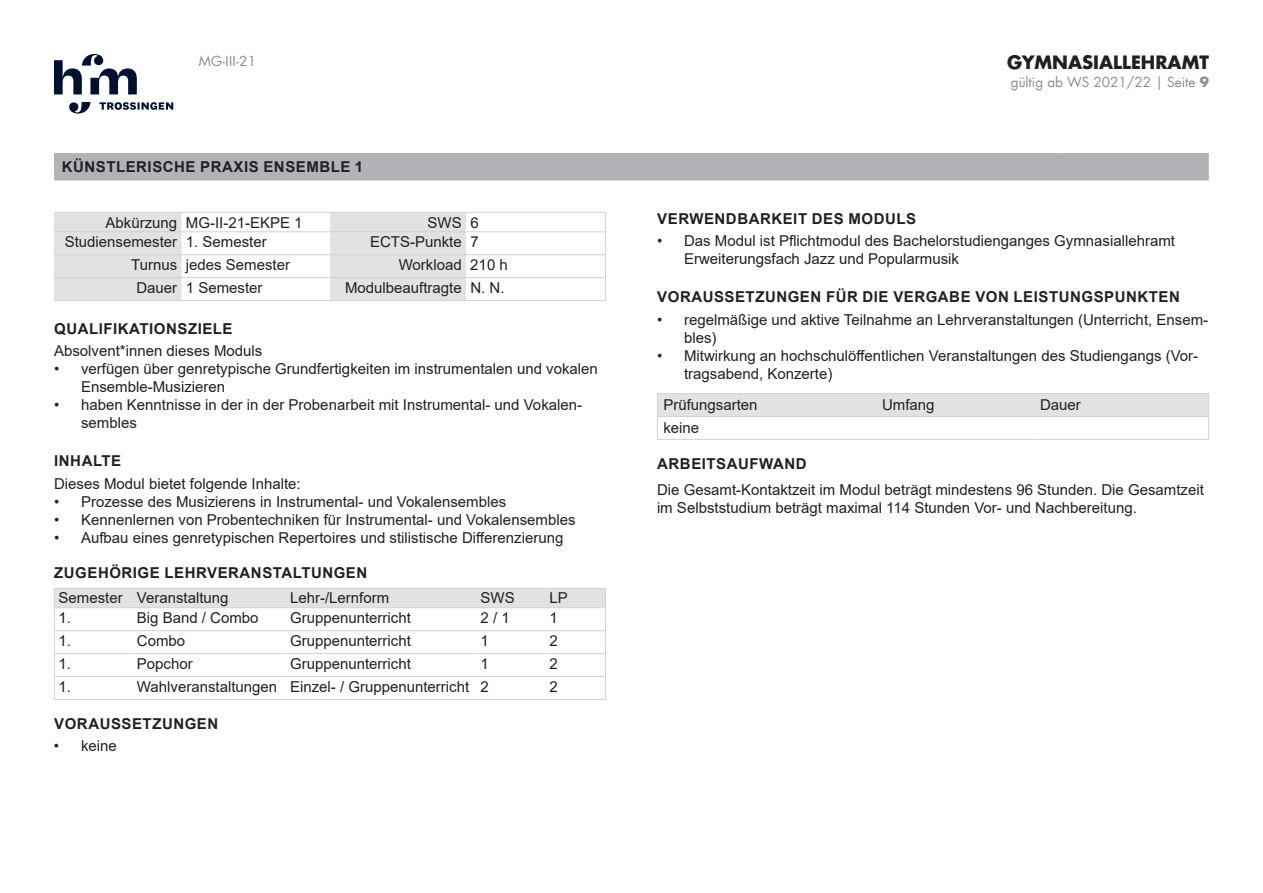
<style>
.page{position:relative;width:1263px;height:893px;background:#fff}
.page>*{position:absolute;margin:0;border:0;box-sizing:border-box;transform-origin:0 0}
.t1{font:700 18px "Futura Com";color:#231f20}
.t2{font:15px/18px "Arial";color:#231f20}
.t3{font:700 15px "Arial";letter-spacing:.035em;color:#231f20}
.t4{font:13.5px "Futura Com";color:#8a8c8f}
.s1{font-weight:700}
</style>
<div class="page">
<svg style="left:54px;top:54px;width:119px;height:60px"></svg>
<div style="left:57px;top:156px;width:1152px;height:21px;background:#b2b3b7"></div>
<hr style="left:54px;top:153px;width:1005px;height:3px;background:#b2b3b7">
<hr style="left:54px;top:156px;width:3px;height:21px;background:#b2b3b7">
<hr style="left:1059px;top:153px;width:150px;height:3px;background:#b2b3b7">
<hr style="left:54px;top:177px;width:1005px;height:3px;background:#b2b3b7">
<hr style="left:1059px;top:177px;width:150px;height:3px;background:#b2b3b7">
<svg style="left:54px;top:213px;width:412px;height:87px"></svg>
<hr style="left:54px;top:212px;width:128px;height:1px;background:#d1d2d4">
<hr style="left:182px;top:212px;width:148px;height:1px;background:#d1d2d4">
<hr style="left:330px;top:212px;width:136px;height:1px;background:#d1d2d4">
<hr style="left:466px;top:212px;width:140px;height:1px;background:#d1d2d4">
<hr style="left:54px;top:231px;width:128px;height:1px;background:#d1d2d4">
<hr style="left:182px;top:231px;width:148px;height:1px;background:#d1d2d4">
<hr style="left:330px;top:231px;width:136px;height:1px;background:#d1d2d4">
<hr style="left:466px;top:231px;width:140px;height:1px;background:#d1d2d4">
<hr style="left:54px;top:254px;width:128px;height:1px;background:#d1d2d4">
<hr style="left:182px;top:254px;width:148px;height:1px;background:#d1d2d4">
<hr style="left:330px;top:254px;width:136px;height:1px;background:#d1d2d4">
<hr style="left:466px;top:254px;width:140px;height:1px;background:#d1d2d4">
<hr style="left:54px;top:277px;width:128px;height:1px;background:#d1d2d4">
<hr style="left:182px;top:277px;width:148px;height:1px;background:#d1d2d4">
<hr style="left:330px;top:277px;width:136px;height:1px;background:#d1d2d4">
<hr style="left:466px;top:277px;width:140px;height:1px;background:#d1d2d4">
<hr style="left:54px;top:300px;width:128px;height:1px;background:#d1d2d4">
<hr style="left:182px;top:300px;width:148px;height:1px;background:#d1d2d4">
<hr style="left:330px;top:300px;width:136px;height:1px;background:#d1d2d4">
<hr style="left:466px;top:300px;width:140px;height:1px;background:#d1d2d4">
<svg style="left:605px;top:213px;width:1px;height:87px"></svg>
<hr style="left:54px;top:699px;width:79px;height:1px;background:#d1d2d4">
<hr style="left:133px;top:699px;width:153px;height:1px;background:#d1d2d4">
<hr style="left:286px;top:699px;width:190px;height:1px;background:#d1d2d4">
<hr style="left:476px;top:699px;width:69px;height:1px;background:#d1d2d4">
<hr style="left:545px;top:699px;width:61px;height:1px;background:#d1d2d4">
<svg style="left:54px;top:589px;width:552px;height:110px"></svg>
<hr style="left:54px;top:588px;width:79px;height:1px;background:#d1d2d4">
<hr style="left:133px;top:588px;width:153px;height:1px;background:#d1d2d4">
<hr style="left:286px;top:588px;width:190px;height:1px;background:#d1d2d4">
<hr style="left:476px;top:588px;width:69px;height:1px;background:#d1d2d4">
<hr style="left:545px;top:588px;width:61px;height:1px;background:#d1d2d4">
<hr style="left:54px;top:607px;width:79px;height:1px;background:#d1d2d4">
<hr style="left:133px;top:607px;width:153px;height:1px;background:#d1d2d4">
<hr style="left:286px;top:607px;width:190px;height:1px;background:#d1d2d4">
<hr style="left:476px;top:607px;width:69px;height:1px;background:#d1d2d4">
<hr style="left:545px;top:607px;width:61px;height:1px;background:#d1d2d4">
<hr style="left:54px;top:630px;width:79px;height:1px;background:#d1d2d4">
<hr style="left:133px;top:630px;width:153px;height:1px;background:#d1d2d4">
<hr style="left:286px;top:630px;width:190px;height:1px;background:#d1d2d4">
<hr style="left:476px;top:630px;width:69px;height:1px;background:#d1d2d4">
<hr style="left:657px;top:393px;width:219px;height:1px;background:#d1d2d4">
<hr style="left:876px;top:393px;width:158px;height:1px;background:#d1d2d4">
<hr style="left:1034px;top:393px;width:175px;height:1px;background:#d1d2d4">
<hr style="left:657px;top:439px;width:219px;height:1px;background:#d1d2d4">
<hr style="left:876px;top:439px;width:158px;height:1px;background:#d1d2d4">
<hr style="left:1034px;top:439px;width:175px;height:1px;background:#d1d2d4">
<svg style="left:657px;top:394px;width:552px;height:45px"></svg>
<p class="t4" style="left:199px;top:52px;width:59px">MG-III-21</p>
<p class="t3" style="left:62px;top:156px;width:303px">KÜNSTLERISCHE PRAXIS ENSEMBLE 1</p>
<p class="t2" style="left:106px;top:213px;width:198px">Abkürzung MG-II-21-EKPE 1</p>
<p class="t2" style="left:428px;top:213px;width:53px">SWS 6</p>
<p class="t2" style="left:65px;top:233px;width:203px">Studiensemester 1. Semester</p>
<p class="t2" style="left:370px;top:233px;width:110px">ECTS-Punkte 7</p>
<p class="t2" style="left:131px;top:255px;width:160px">Turnus jedes Semester</p>
<p class="t2" style="left:399px;top:255px;width:111px">Workload 210 h</p>
<p class="t2" style="left:136px;top:278px;width:128px">Dauer 1 Semester</p>
<p class="t2" style="left:345px;top:278px;width:161px">Modulbeauftragte N. N.</p>
<p class="t3" style="left:54px;top:318px;width:180px">QUALIFIKATIONSZIELE</p>
<p class="t2" style="left:54px;top:341px;width:210px">Absolvent*innen dieses Moduls</p>
<p class="t2" style="left:81px;top:359px;width:518px;text-indent:-27px">• verfügen über genretypische Grundfertigkeiten im instrumentalen und vokalen<br>Ensemble-Musizieren</p>
<p class="t2" style="left:81px;top:395px;width:503px;text-indent:-27px">• haben Kenntnisse in der in der Probenarbeit mit Instrumental- und Vokalen&shy;sembles</p>
<p class="t3" style="left:54px;top:451px;width:69px">INHALTE</p>
<p class="t2" style="left:54px;top:474px;width:248px">Dieses Modul bietet folgende Inhalte:</p>
<p class="t2" style="left:54px;top:492px;width:454px">• Prozesse des Musizierens in Instrumental- und Vokalensembles</p>
<p class="t2" style="left:54px;top:510px;width:523px">• Kennenlernen von Probentechniken für Instrumental- und Vokalensembles</p>
<p class="t2" style="left:54px;top:528px;width:511px">• Aufbau eines genretypischen Repertoires und stilistische Differenzierung</p>
<p class="t3" style="left:54px;top:562px;width:315px">ZUGEHÖRIGE LEHRVERANSTALTUNGEN</p>
<p class="t2" style="left:59px;top:589px;width:172px">Semester Veranstaltung</p>
<p class="t2" style="left:290px;top:589px;width:101px">Lehr-/Lernform</p>
<p class="t2" style="left:480px;top:589px;width:36px">SWS</p>
<p class="t2" style="left:550px;top:589px;width:20px">LP</p>
<p class="t2" style="left:59px;top:608px;width:14px">1.</p>
<p class="t2" style="left:137px;top:608px;width:123px">Big Band / Combo</p>
<p class="t2" style="left:290px;top:608px;width:122px">Gruppenunterricht</p>
<p class="t2" style="left:480px;top:608px;width:31px">2 / 1</p>
<p class="t2" style="left:550px;top:608px;width:10px">1</p>
<p class="t2" style="left:59px;top:631px;width:14px">1.</p>
<p class="t2" style="left:137px;top:631px;width:50px">Combo</p>
<p class="t2" style="left:290px;top:631px;width:122px">Gruppenunterricht</p>
<p class="t2" style="left:480px;top:631px;width:10px">1</p>
<p class="t2" style="left:550px;top:631px;width:10px">2</p>
<p class="t2" style="left:59px;top:654px;width:14px">1.</p>
<p class="t2" style="left:137px;top:654px;width:57px">Popchor</p>
<p class="t2" style="left:290px;top:654px;width:122px">Gruppenunterricht</p>
<p class="t2" style="left:480px;top:654px;width:10px">1</p>
<p class="t2" style="left:550px;top:654px;width:10px">2</p>
<p class="t2" style="left:59px;top:677px;width:14px">1.</p>
<p class="t2" style="left:137px;top:677px;width:353px">Wahlveranstaltungen Einzel- / Gruppenunterricht 2</p>
<p class="t2" style="left:550px;top:677px;width:10px">2</p>
<p class="t3" style="left:54px;top:713px;width:166px">VORAUSSETZUNGEN</p>
<p class="t2" style="left:54px;top:737px;width:64px">• keine</p>
<p class="t1" style="left:1007px;top:48px;width:203px">GYMNASIALLEHRAMT</p>
<p class="t4" style="left:1011px;top:73px;width:200px">gültig ab WS 2021/22 | Seite <span class="s1">9</span></p>
<p class="t3" style="left:657px;top:208px;width:260px">VERWENDBARKEIT DES MODULS</p>
<p class="t2" style="left:684px;top:231px;width:493px;text-indent:-27px">• Das Modul ist Pflichtmodul des Bachelorstudienganges Gymnasiallehramt<br>Erweiterungsfach Jazz und Popularmusik</p>
<p class="t3" style="left:657px;top:287px;width:524px">VORAUSSETZUNGEN FÜR DIE VERGABE VON LEISTUNGSPUNKTEN</p>
<p class="t2" style="left:684px;top:310px;width:526px;text-indent:-27px">• regelmäßige und aktive Teilnahme an Lehrveranstaltungen (Unterricht, Ensem&shy;bles)</p>
<p class="t2" style="left:684px;top:346px;width:516px;text-indent:-27px">• Mitwirkung an hochschulöffentlichen Veranstaltungen des Studiengangs (Vor&shy;tragsabend, Konzerte)</p>
<p class="t2" style="left:663px;top:396px;width:96px">Prüfungsarten</p>
<p class="t2" style="left:882px;top:396px;width:54px">Umfang</p>
<p class="t2" style="left:1040px;top:396px;width:42px">Dauer</p>
<p class="t2" style="left:663px;top:419px;width:37px">keine</p>
<p class="t3" style="left:657px;top:453px;width:151px">ARBEITSAUFWAND</p>
<p class="t2" style="left:657px;top:481px;width:548px">Die Gesamt-Kontaktzeit im Modul beträgt mindestens 96 Stunden. Die Gesamtzeit im Selbststudium beträgt maximal 114 Stunden Vor- und Nachbereitung.</p>
</div>
